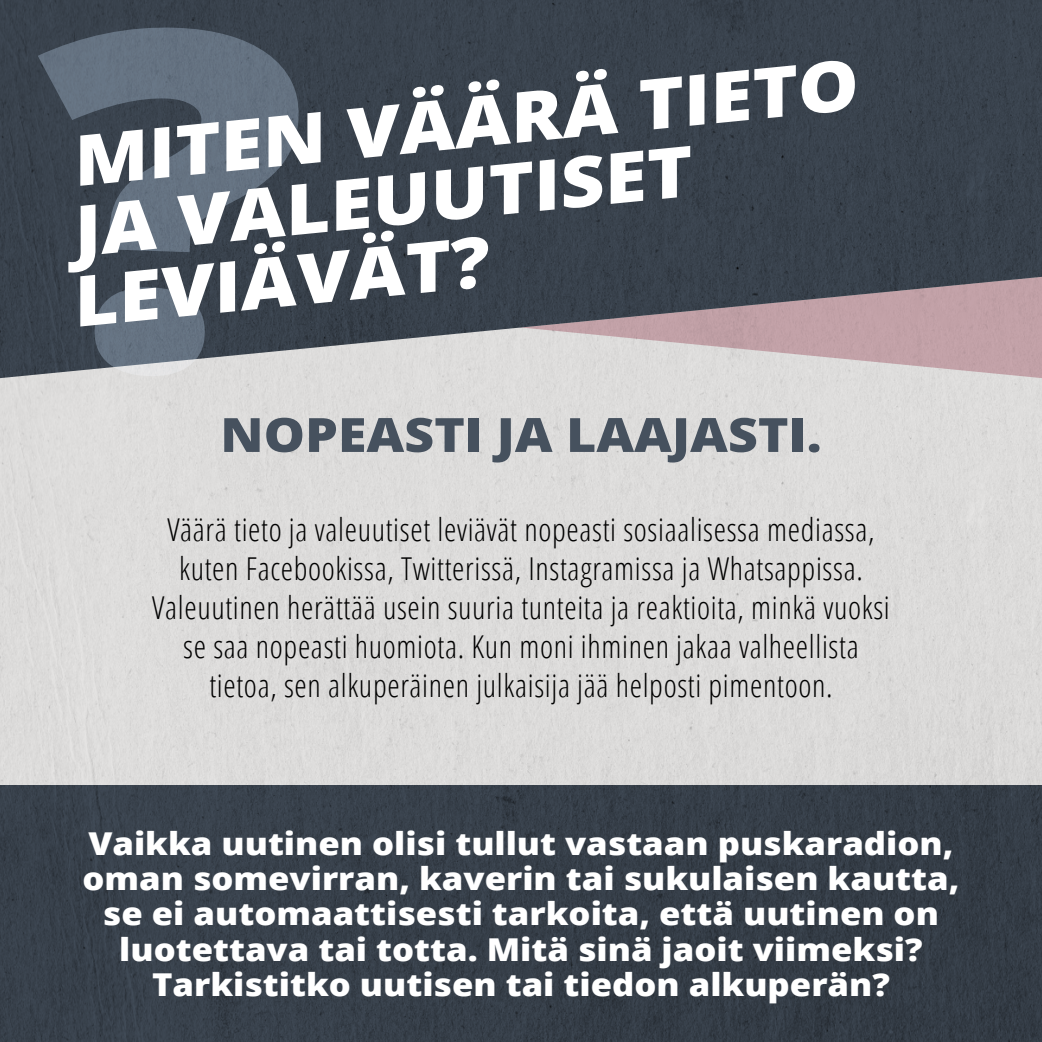
<style>
.page{position:relative;width:1042px;height:1042px;background:#dcdbda}
.page>*{position:absolute;margin:0;border:0;box-sizing:border-box;transform-origin:0 0}
._2_H2_DIAOTSIKKO{font:800 70px/69.3px "Open Sans";color:#fff;scale:1.1 1}
._6_VASTAUS_2{font:800 47.25px "Open Sans";color:#46515e;scale:1.1 1}
._5_LEIPÄ{font:300 condensed 31.5px/39px "Open Sans";letter-spacing:.02em;color:#000;text-align:center}
._4_1_pohdi{font:800 31.5px/35.4px "Open Sans";color:#fff;text-align:center;scale:1.1 1}
</style>
<div class="page">
<svg style="left:0;top:0;width:1042px;height:379px;background:#51555e"></svg>
<div style="left:0;top:785px;width:1042px;height:257px;background:#363e48"></div>
<svg style="left:38px;top:26px;width:261px;height:351px;background:#525c69"></svg>
<h2 class="_2_H2_DIAOTSIKKO" style="left:53px;top:127px;width:731px;rotate:-6deg">MITEN VÄÄRÄ TIETO<br>JA VALEUUTISET<br>LEVIÄVÄT?</h2>
<p class="_6_VASTAUS_2" style="left:220px;top:399px;width:548px">NOPEASTI JA LAAJASTI.</p>
<p class="_5_LEIPÄ" style="left:152px;top:509px;width:739px">Väärä tieto ja valeuutiset leviävät nopeasti sosiaalisessa mediassa, kuten Facebookissa, Twitterissä, Instagramissa ja Whatsappissa.<br>Valeuutinen herättää usein suuria tunteita ja reaktioita, minkä vuoksi se saa nopeasti huomiota. Kun moni ihminen jakaa valheellista tietoa, sen alkuperäinen julkaisija jää helposti pimentoon.</p>
<p class="_4_1_pohdi" style="left:82px;top:824px;width:799px">Vaikka uutinen olisi tullut vastaan puskaradion, oman somevirran, kaverin tai sukulaisen kautta, se ei automaattisesti tarkoita, että uutinen on luotettava tai totta. Mitä sinä jaoit viimeksi?<br>Tarkistitko uutisen tai tiedon alkuperän?</p>
</div>
